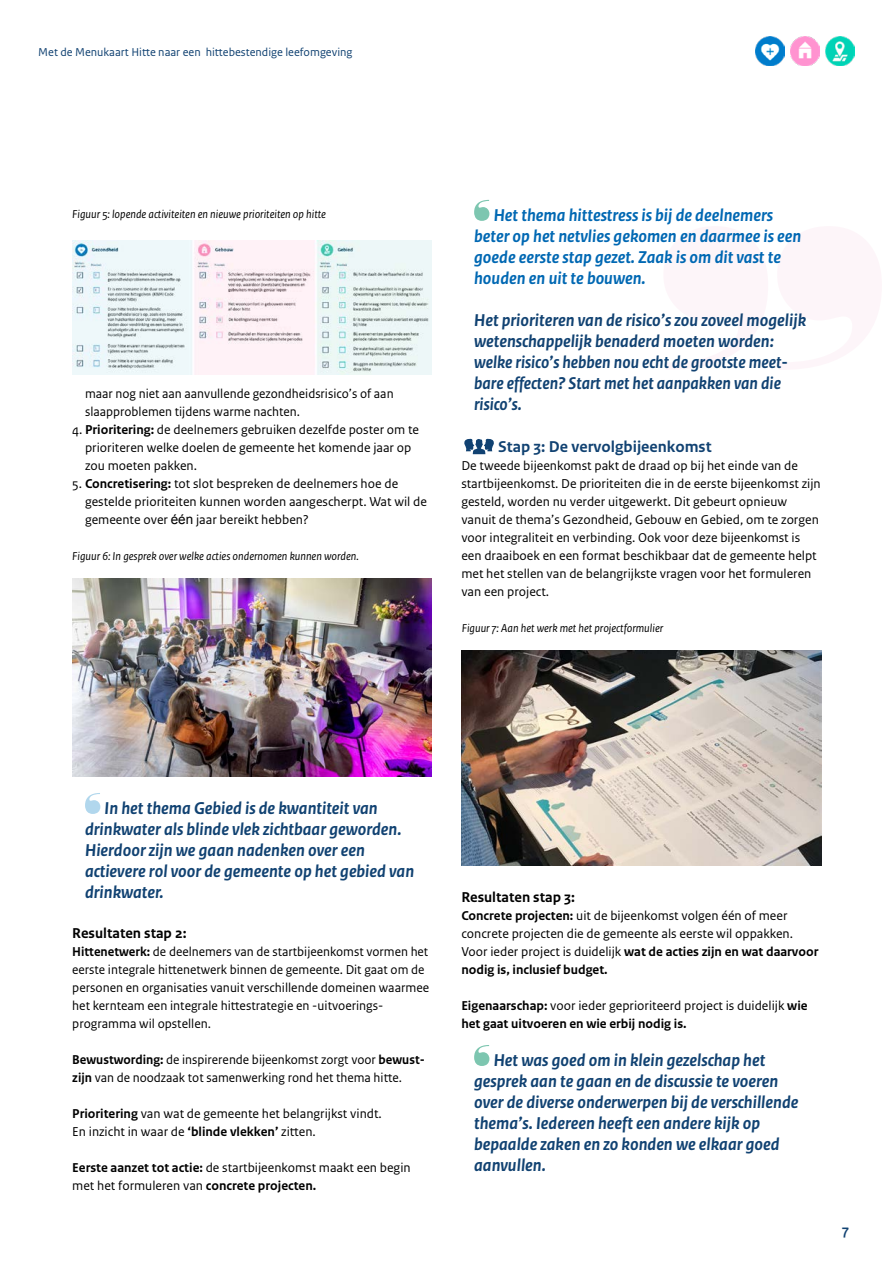
<style>
.page{position:relative;width:893px;height:1263px;background:#fff}
.page>*{position:absolute;margin:0;border:0;box-sizing:border-box;transform-origin:0 0}
.P_quote{font:italic 700 18px/21px "Rijksoverheid Sans Text";color:#114272}
.t1{font:italic 700 18px/21px "Rijksoverheid Sans Text";color:#0068b3}
.t2{font:700 16.5px "Rijksoverheid Sans Text";color:#114272}
.H4_Alineakop_Sans{font:700 15px "Rijksoverheid Sans Text";color:#000}
.t3{font:700 15px "Rijksoverheid Sans Heading";color:#114272}
.P_Broodtekst_Sans{font:13.5px/18px "Rijksoverheid Sans Text";color:#000}
.t4{font:700 13.5px/18px "Rijksoverheid Sans Text";color:#000}
.t5{font:italic 12px "Rijksoverheid Sans Text";color:#000}
.t6{font:12px "Rijksoverheid Sans Text Regular 3";color:#114272}
.s1{font-weight:700}
.s2{font-family:"Arial"}
.s3{font-weight:400}
</style>
<div class="page">
<img style="left:825px;top:36px;width:30px;height:30px">
<img style="left:790px;top:36px;width:30px;height:30px">
<img style="left:755px;top:36px;width:30px;height:30px">
<svg style="left:85px;top:793px;width:15px;height:21px"></svg>
<svg style="left:474px;top:200px;width:15px;height:21px"></svg>
<svg style="left:474px;top:1045px;width:15px;height:21px"></svg>
<img style="left:72px;top:579px;width:360px;height:198px">
<img style="left:462px;top:650px;width:359px;height:216px">
<img style="left:72px;top:240px;width:360px;height:135px">
<svg style="left:464px;top:439px;width:30px;height:15px"></svg>
<p class="t6" style="left:38px;top:45px;width:316px">Met de Menukaart Hitte naar een hittebestendige leefomgeving</p>
<p class="t5" style="left:72px;top:207px;width:255px">Figuur 5: lopende activiteiten en nieuwe prioriteiten op hitte</p>
<p class="P_Broodtekst_Sans" style="left:85px;top:385px;width:310px">maar nog niet aan aanvullende gezondheidsrisico’s of aan slaapproblemen tijdens warme nachten.</p>
<p class="P_Broodtekst_Sans" style="left:85px;top:421px;width:336px;text-indent:-13px">4. <span class="s1">Prioritering:</span> de deelnemers gebruiken dezelfde poster om te prioriteren welke doelen de gemeente het komende jaar op zou moeten pakken.</p>
<p class="P_Broodtekst_Sans" style="left:85px;top:475px;width:343px;text-indent:-13px">5. <span class="s1">Concretisering:</span> tot slot bespreken de deelnemers hoe de gestelde prioriteiten kunnen worden aangescherpt. Wat wil de gemeente over <span class="s2">één</span> jaar bereikt hebben?</p>
<p class="t5" style="left:72px;top:549px;width:288px">Figuur 6: In gesprek over welke acties ondernomen kunnen worden.</p>
<h1 class="t1" style="left:474px;top:205px;width:329px;text-indent:20px">Het thema hittestress is bij de deelnemers beter op het netvlies gekomen en daarmee is een goede eerste stap gezet. Zaak is om dit vast te houden en uit te bouwen.</h1>
<h1 class="P_quote" style="left:474px;top:310px;width:333px">Het prioriteren van de risico’s zou zoveel mogelijk wetenschappelijk benaderd moeten worden: welke risico’s hebben nou echt de grootste meet&shy;bare effecten? Start met het aanpakken van die risico’s.</h1>
<p class="t2" style="left:498px;top:437px;width:215px">Stap 3: De vervolgbijeenkomst</p>
<p class="P_Broodtekst_Sans" style="left:461px;top:457px;width:361px">De tweede bijeenkomst pakt de draad op bij het einde van de startbijeenkomst. De prioriteiten die in de eerste bijeenkomst zijn gesteld, worden nu verder uitgewerkt. Dit gebeurt opnieuw vanuit de thema’s Gezondheid, Gebouw en Gebied, om te zorgen voor integraliteit en verbinding. Ook voor deze bijeenkomst is een draaiboek en een format beschikbaar dat de gemeente helpt met het stellen van de belangrijkste vragen voor het formuleren van een project.</p>
<p class="t5" style="left:462px;top:621px;width:203px">Figuur 7: Aan het werk met het projectformulier</p>
<p class="P_quote" style="left:85px;top:798px;width:331px;text-indent:20px">In het thema Gebied is de kwantiteit van drinkwater als blinde vlek zichtbaar geworden.<br>Hierdoor zijn we gaan nadenken over een actievere rol voor de gemeente op het gebied van drinkwater.</p>
<h4 class="H4_Alineakop_Sans" style="left:72px;top:924px;width:116px">Resultaten stap 2:</h4>
<p class="P_Broodtekst_Sans" style="left:72px;top:943px;width:358px"><span class="s1">Hittenetwerk:</span> de deelnemers van de startbijeenkomst vormen het eerste integrale hittenetwerk binnen de gemeente. Dit gaat om de personen en organisaties vanuit verschillende domeinen waarmee het kernteam een integrale hittestrategie en -uitvoerings&shy;programma wil opstellen.</p>
<p class="P_Broodtekst_Sans" style="left:72px;top:1051px;width:354px"><span class="s1">Bewustwording:</span> de inspirerende bijeenkomst zorgt voor <span class="s1">bewust&shy;zijn</span> van de noodzaak tot samenwerking rond het thema hitte.</p>
<p class="P_Broodtekst_Sans" style="left:72px;top:1105px;width:311px"><span class="s1">Prioritering</span> van wat de gemeente het belangrijkst vindt.<br>En inzicht in waar de <span class="s1">‘blinde vlekken’</span> zitten.</p>
<p class="P_Broodtekst_Sans" style="left:72px;top:1159px;width:340px"><span class="s1">Eerste aanzet tot actie:</span> de startbijeenkomst maakt een begin met het formuleren van <span class="s1">concrete projecten.</span></p>
<p class="H4_Alineakop_Sans" style="left:461px;top:888px;width:115px">Resultaten stap 3:</p>
<p class="P_Broodtekst_Sans" style="left:461px;top:907px;width:359px"><span class="s1">Concrete projecten:</span> uit de bijeenkomst volgen één of meer concrete projecten die de gemeente als eerste wil oppakken.<br>Voor ieder project is duidelijk <span class="s1">wat de acties zijn en wat daarvoor nodig is, inclusief budget.</span></p>
<p class="t4" style="left:461px;top:997px;width:348px">Eigenaarschap: <span class="s3">voor ieder geprioriteerd project is duidelijk</span> wie het gaat uitvoeren en wie erbij nodig is.</p>
<h1 class="P_quote" style="left:474px;top:1050px;width:326px;text-indent:20px">Het was goed om in klein gezelschap het gesprek aan te gaan en de discussie te voeren over de diverse onderwerpen bij de verschillende thema’s. Iedereen heeft een andere kijk op bepaalde zaken en zo konden we elkaar goed aanvullen.</h1>
<p class="t3" style="left:842px;top:1221px;width:8px">7</p>
</div>
